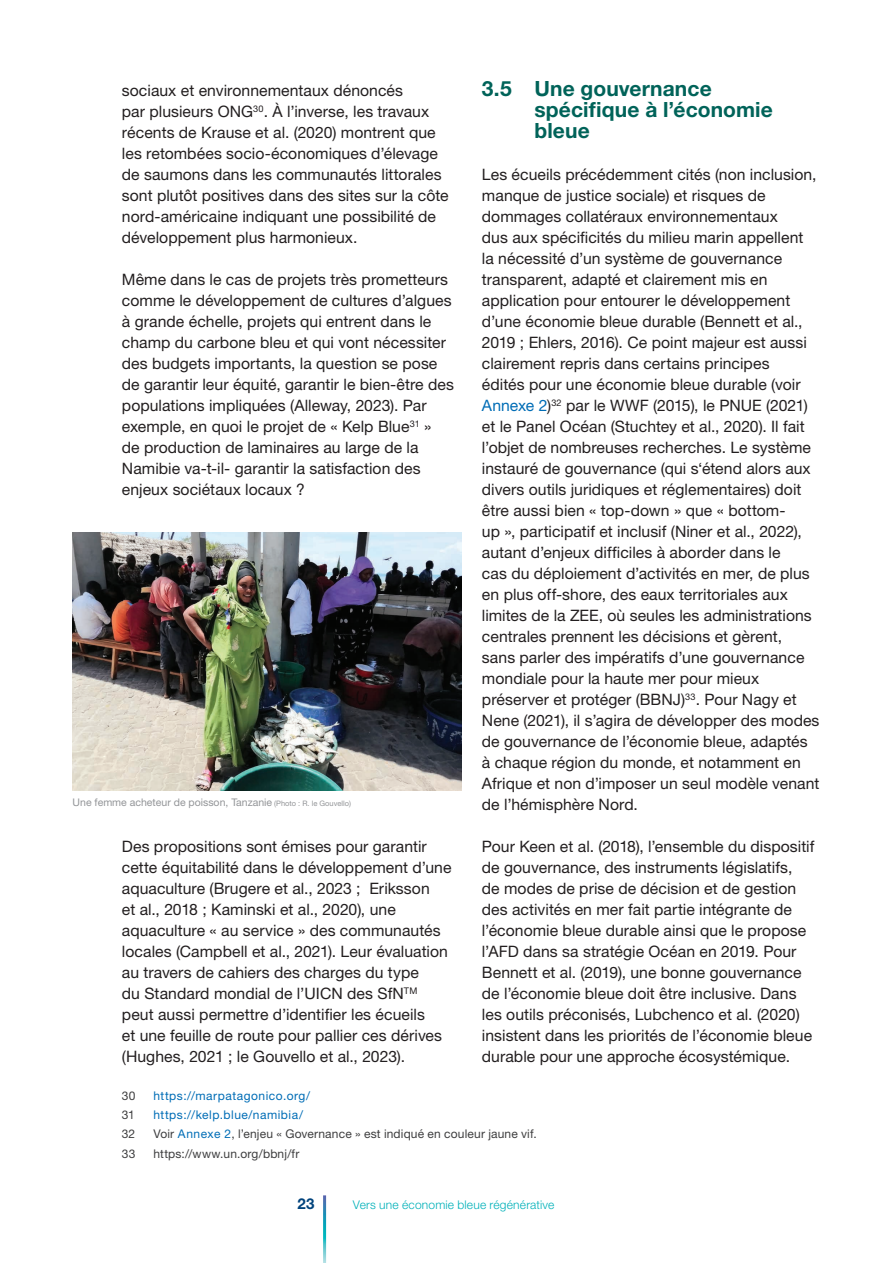
<style>
.page{position:relative;width:893px;height:1263px;background:#fff}
.page>*{position:absolute;margin:0;border:0;box-sizing:border-box;transform-origin:0 0}
.t1{font:700 21px/21px "Helvetica Neue LT Std";letter-spacing:.005em;color:#006359}
.t2{font:15.75px/21px "Helvetica Neue LT Std";letter-spacing:.005em;color:#231f20}
.t3{font:700 15px "Helvetica Neue LT Std";color:#01437c}
.t4{font:12px "Helvetica Neue LT Std";letter-spacing:.015em;color:#3e3e3f}
.t5{font:12px "Helvetica Neue LT Std";letter-spacing:.045em;color:#006db6}
.t6{font:300 12px "Helvetica Neue LT Std";letter-spacing:.015em;color:#00b1b9}
.t7{font:10.5px "Helvetica Neue LT Std";color:#939598}
.s1{color:#006db6}
.s2{font-size:7.5px}
</style>
<div class="page">
<img style="left:73px;top:532px;width:388px;height:258px">
<h1 class="t1" style="left:534px;top:78px;width:240px;text-indent:-52px">3.5 Une gouvernance spécifique à l’économie bleue</h1>
<p class="t2" style="left:482px;top:164px;width:339px">Les écueils précédemment cités (non inclusion, manque de justice sociale) et risques de dommages collatéraux environnementaux<br>dus aux spécificités du milieu marin appellent<br>la nécessité d’un système de gouvernance transparent, adapté et clairement mis en application pour entourer le développement d’une économie bleue durable (Bennett et al., 2019 ; Ehlers, 2016). Ce point majeur est aussi clairement repris dans certains principes<br>édités pour une économie bleue durable (voir <span class="s1">Annexe 2</span>)<sup>32</sup> par le WWF (2015), le PNUE (2021) et le Panel Océan (Stuchtey et al., 2020). Il fait l’objet de nombreuses recherches. Le système instauré de gouvernance (qui s‘étend alors aux divers outils juridiques et réglementaires) doit être aussi bien « top-down » que « bottom-<br>up », participatif et inclusif (Niner et al., 2022), autant d’enjeux difficiles à aborder dans le<br>cas du déploiement d’activités en mer, de plus en plus off-shore, des eaux territoriales aux limites de la ZEE, où seules les administrations centrales prennent les décisions et gèrent,<br>sans parler des impératifs d’une gouvernance mondiale pour la haute mer pour mieux préserver et protéger (BBNJ)<sup>33</sup>. Pour Nagy et Nene (2021), il s’agira de développer des modes de gouvernance de l’économie bleue, adaptés à chaque région du monde, et notamment en Afrique et non d’imposer un seul modèle venant de l’hémisphère Nord.</p>
<p class="t2" style="left:482px;top:836px;width:334px">Pour Keen et al. (2018), l’ensemble du dispositif de gouvernance, des instruments législatifs,<br>de modes de prise de décision et de gestion des activités en mer fait partie intégrante de l’économie bleue durable ainsi que le propose l’AFD dans sa stratégie Océan en 2019. Pour Bennett et al. (2019), une bonne gouvernance de l’économie bleue doit être inclusive. Dans les outils préconisés, Lubchenco et al. (2020) insistent dans les priorités de l’économie bleue durable pour une approche écosystémique.</p>
<p class="t2" style="left:122px;top:80px;width:328px">sociaux et environnementaux dénoncés<br>par plusieurs ONG<sup>30</sup>. À l’inverse, les travaux récents de Krause et al. (2020) montrent que les retombées socio-économiques d’élevage de saumons dans les communautés littorales sont plutôt positives dans des sites sur la côte nord-américaine indiquant une possibilité de développement plus harmonieux.</p>
<p class="t2" style="left:122px;top:269px;width:334px">Même dans le cas de projets très prometteurs comme le développement de cultures d’algues à grande échelle, projets qui entrent dans le champ du carbone bleu et qui vont nécessiter des budgets importants, la question se pose de garantir leur équité, garantir le bien-être des populations impliquées (Alleway, 2023). Par exemple, en quoi le projet de « Kelp Blue<sup>31</sup> »<br>de production de laminaires au large de la Namibie va-t-il- garantir la satisfaction des enjeux sociétaux locaux ?</p>
<p class="t7" style="left:73px;top:796px;width:280px">Une femme acheteur de poisson, Tanzanie <span class="s2">(Photo : R. le Gouvello)</span></p>
<p class="t2" style="left:122px;top:836px;width:331px">Des propositions sont émises pour garantir cette équitabilité dans le développement d’une aquaculture (Brugere et al., 2023 ; Eriksson<br>et al., 2018 ; Kaminski et al., 2020), une aquaculture « au service » des communautés locales (Campbell et al., 2021). Leur évaluation au travers de cahiers des charges du type<br>du Standard mondial de l’UICN des SfN<sup>TM </sup>peut aussi permettre d’identifier les écueils<br>et une feuille de route pour pallier ces dérives (Hughes, 2021 ; le Gouvello et al., 2023).</p>
<p class="t4" style="left:122px;top:1088px;width:15px">30</p>
<p class="t5" style="left:153px;top:1088px;width:158px">https://marpatagonico.org/</p>
<p class="t4" style="left:122px;top:1108px;width:15px">31</p>
<p class="t5" style="left:153px;top:1108px;width:151px">https://kelp.blue/namibia/</p>
<p class="t4" style="left:122px;top:1127px;width:15px">32</p>
<p class="t4" style="left:153px;top:1127px;width:385px">Voir <span class="s1">Annexe 2</span>, l’enjeu « Governance » est indiqué en couleur jaune vif.</p>
<p class="t4" style="left:122px;top:1146px;width:15px">33</p>
<p class="t4" style="left:153px;top:1146px;width:147px">https://www.un.org/bbnj/fr</p>
<p class="t3" style="left:298px;top:1194px;width:19px">23</p>
<p class="t6" style="left:353px;top:1197px;width:203px">Vers une économie bleue régénérative</p>
</div>
